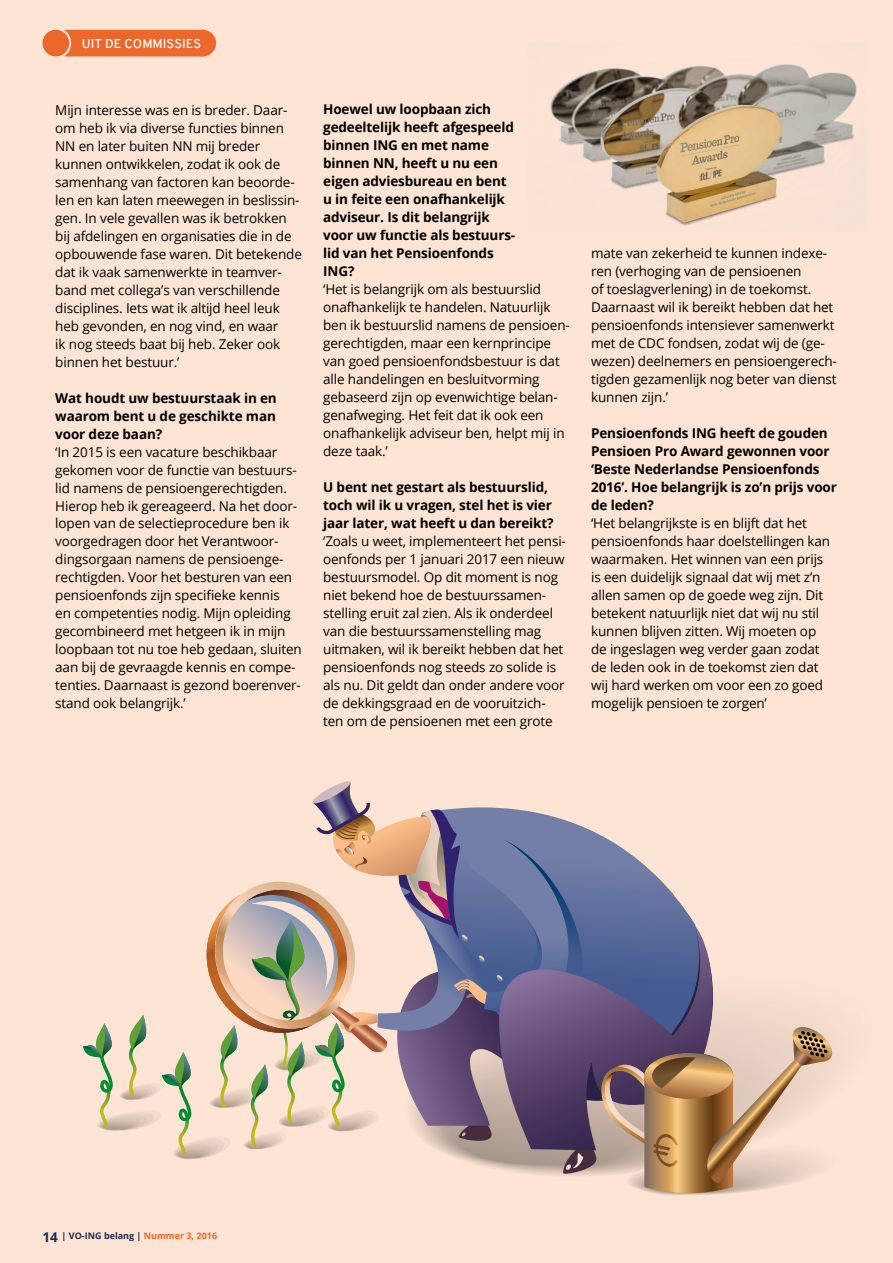
<style>
.page{position:relative;width:893px;height:1263px;background:#fde4d4}
.page>*{position:absolute;margin:0;border:0;box-sizing:border-box;transform-origin:0 0}
.t1{font:13.5px/18px "Open Sans";letter-spacing:-.01em;color:#000}
.t2{font:700 13.5px/18px "Open Sans";letter-spacing:-.01em;color:#000}
.t3{font:12.75px "Overpass";letter-spacing:.005em;color:#fff}
.t4{font:700 9px "Open Sans";color:#1e2b51}
.s1{font-size:13.5px}
.s2{color:#ec672c}
</style>
<div class="page">
<div style="left:189px;top:30px;width:27px;height:26px;background:#ec672c;border-radius:50%"></div>
<div style="left:64px;top:30px;width:135px;height:26px;background:#ec672c"></div>
<div style="left:43px;top:30px;width:26px;height:26px;background:#ec672c;border-radius:50%"></div>
<svg style="left:83px;top:781px;width:750px;height:414px"></svg>
<img style="left:550px;top:64px;width:307px;height:162px">
<p class="t3" style="left:82px;top:36px;width:121px">UIT DE COMMISSIES</p>
<p class="t1" style="left:55px;top:100px;width:248px">Mijn interesse was en is breder. Daar&shy;om heb ik via diverse functies binnen NN en later buiten NN mij breder kunnen ontwikkelen, zodat ik ook de samenhang van factoren kan beoorde&shy;len en kan laten meewegen in beslissin&shy;gen. In vele gevallen was ik betrokken bij afdelingen en organisaties die in de opbouwende fase waren. Dit betekende dat ik vaak samenwerkte in teamver&shy;band met collega’s van verschillende disciplines. Iets wat ik altijd heel leuk heb gevonden, en nog vind, en waar<br>ik nog steeds baat bij heb. Zeker ook binnen het bestuur.’</p>
<p class="t2" style="left:55px;top:388px;width:223px;text-align:justify">Wat houdt uw bestuurstaak in en waarom bent u de geschikte man voor deze baan?</p>
<p class="t1" style="left:55px;top:442px;width:248px">‘In 2015 is een vacature beschikbaar gekomen voor de functie van bestuurs&shy;lid namens de pensioengerechtigden.<br>Hierop heb ik gereageerd. Na het door&shy;lopen van de selectieprocedure ben ik voorgedragen door het Verantwoor&shy;dingsorgaan namens de pensioenge&shy;rechtigden. Voor het besturen van een pensioenfonds zijn specifieke kennis<br>en competenties nodig. Mijn opleiding gecombineerd met hetgeen ik in mijn loopbaan tot nu toe heb gedaan, sluiten aan bij de gevraagde kennis en compe&shy;tenties. Daarnaast is gezond boerenver&shy;stand ook belangrijk.’</p>
<p class="t2" style="left:323px;top:100px;width:194px">Hoewel uw loopbaan zich gedeeltelijk heeft afgespeeld binnen ING en met name binnen NN, heeft u nu een eigen adviesbureau en bent u in feite een onafhankelijk adviseur. Is dit belangrijk voor uw functie als bestuurs&shy;lid van het Pensioenfonds<br>ING?</p>
<p class="t1" style="left:323px;top:280px;width:248px">‘Het is belangrijk om als bestuurslid onafhankelijk te handelen. Natuurlijk ben ik bestuurslid namens de pensioen&shy;gerechtigden, maar een kernprincipe van goed pensioenfondsbestuur is dat alle handelingen en besluitvorming gebaseerd zijn op evenwichtige belan&shy;genafweging. Het feit dat ik ook een onafhankelijk adviseur ben, helpt mij in deze taak.’</p>
<p class="t2" style="left:323px;top:478px;width:232px">U bent net gestart als bestuurslid, toch wil ik u vragen, stel het is vier jaar later, wat heeft u dan bereikt?</p>
<p class="t1" style="left:323px;top:532px;width:244px">‘Zoals u weet, implementeert het pensi&shy;oenfonds per 1 januari 2017 een nieuw bestuursmodel. Op dit moment is nog niet bekend hoe de bestuurssamen&shy;stelling eruit zal zien. Als ik onderdeel van die bestuurssamenstelling mag uitmaken, wil ik bereikt hebben dat het pensioenfonds nog steeds zo solide is als nu. Dit geldt dan onder andere voor de dekkingsgraad en de vooruitzich&shy;ten om de pensioenen met een grote</p>
<p class="t1" style="left:591px;top:244px;width:247px">mate van zekerheid te kunnen indexe&shy;ren (verhoging van de pensioenen<br>of toeslagverlening) in de toekomst.<br>Daarnaast wil ik bereikt hebben dat het pensioenfonds intensiever samenwerkt met de CDC fondsen, zodat wij de (ge&shy;wezen) deelnemers en pensioengerech&shy;tigden gezamenlijk nog beter van dienst kunnen zijn.’</p>
<p class="t2" style="left:591px;top:424px;width:247px">Pensioenfonds ING heeft de gouden<br>Pensioen Pro Award gewonnen voor ‘Beste Nederlandse Pensioenfonds<br>2016’. Hoe belangrijk is zo’n prijs voor de leden?</p>
<p class="t1" style="left:591px;top:514px;width:241px">‘Het belangrijkste is en blijft dat het pensioenfonds haar doelstellingen kan waarmaken. Het winnen van een prijs is een duidelijk signaal dat wij met z’n allen samen op de goede weg zijn. Dit betekent natuurlijk niet dat wij nu stil kunnen blijven zitten. Wij moeten op de ingeslagen weg verder gaan zodat de leden ook in de toekomst zien dat wij hard werken om voor een zo goed mogelijk pensioen te zorgen’</p>
<p class="t4" style="left:43px;top:1229px;width:176px"><span class="s1">14</span> | VO-ING belang | <span class="s2">Nummer 3, 2016</span></p>
</div>
